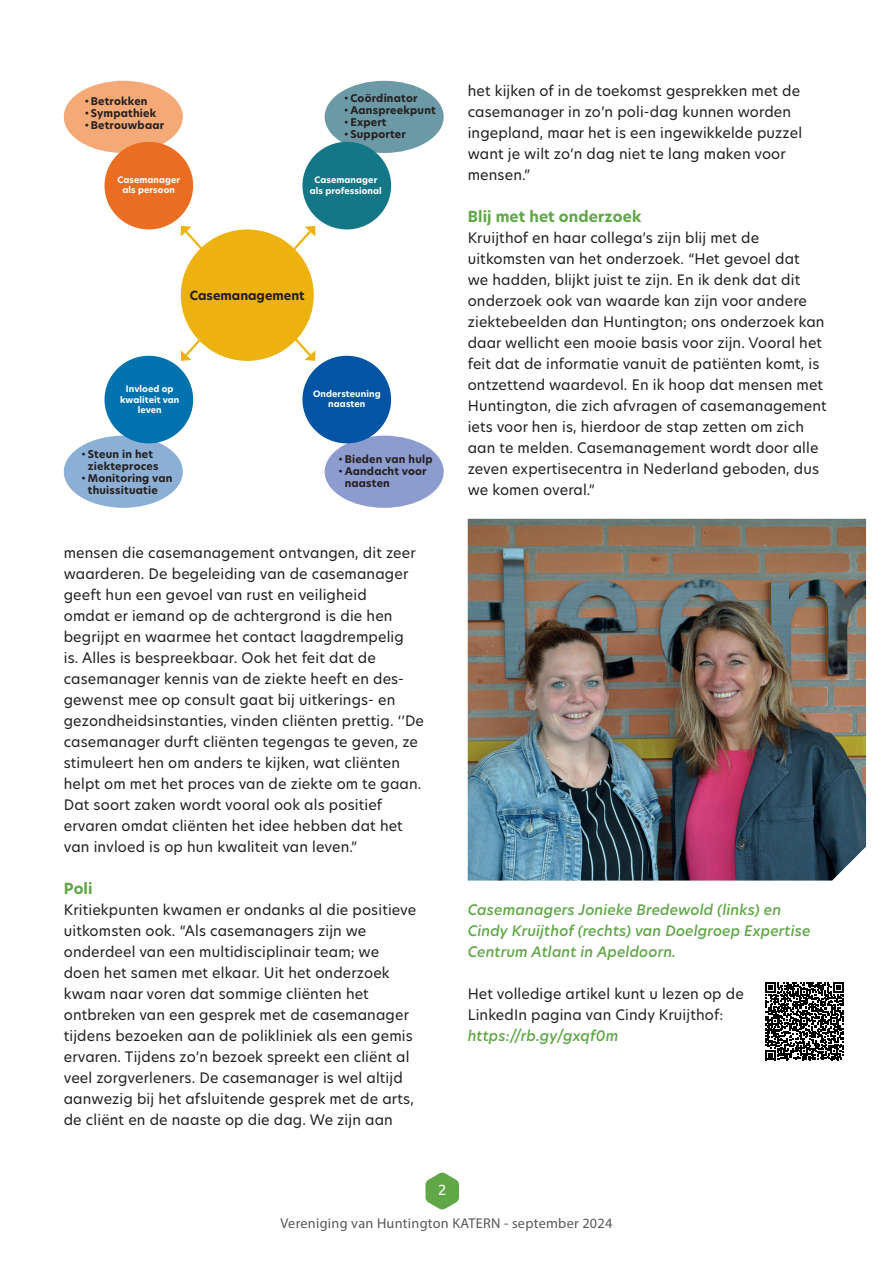
<style>
.page{position:relative;width:893px;height:1263px;background:#fff}
.page>*{position:absolute;margin:0;border:0;box-sizing:border-box;transform-origin:0 0}
.t1{font:700 15px "New Hero";letter-spacing:.01em;color:#60a747}
.t2{font:15px "Ubuntu";color:#fff}
.t3{font:14.25px/21px "New Hero";letter-spacing:.01em;color:#231f20}
.t4{font:italic 500 14.25px/21px "New Hero";letter-spacing:.01em;color:#60a747}
.t5{font:14.25px "Myriad Pro";letter-spacing:.02em;color:#57585a}
.t6{font:700 12.3px "New Hero";color:#231f20}
.t7{font:700 10.5px/12px "New Hero";letter-spacing:.02em;color:#231f20}
.t8{font:700 8.7px/10.5px "New Hero";letter-spacing:.01em;color:#fff;text-align:center}
</style>
<div class="page">
<svg style="left:425px;top:1172px;width:34px;height:38px"></svg>
<div style="left:64px;top:81px;width:119px;height:72px;background:#f4a977;border-radius:50%"></div>
<div style="left:325px;top:436px;width:119px;height:72px;background:#8c9ccf;border-radius:50%"></div>
<div style="left:325px;top:81px;width:119px;height:72px;background:#6c99a6;border-radius:50%"></div>
<div style="left:64px;top:436px;width:119px;height:72px;background:#8cb0d5;border-radius:50%"></div>
<div style="left:104px;top:142px;width:89px;height:87px;background:#ea6d22;border-radius:50%"></div>
<div style="left:302px;top:142px;width:89px;height:87px;background:#147787;border-radius:50%"></div>
<div style="left:104px;top:356px;width:89px;height:87px;background:#0073af;border-radius:50%"></div>
<div style="left:302px;top:356px;width:89px;height:87px;background:#0155a4;border-radius:50%"></div>
<svg style="left:181px;top:226px;width:25px;height:29px"></svg>
<svg style="left:286px;top:226px;width:29px;height:23px"></svg>
<svg style="left:181px;top:332px;width:26px;height:29px"></svg>
<svg style="left:290px;top:336px;width:25px;height:25px"></svg>
<div style="left:181px;top:229px;width:133px;height:132px;background:#edb20f;border-radius:50%"></div>
<img style="left:468px;top:519px;width:398px;height:361px">
<svg style="left:765px;top:982px;width:78px;height:78px"></svg>
<p class="t7" style="left:85px;top:95px;width:64px">•Betrokken</p>
<p class="t7" style="left:85px;top:107px;width:73px">• Sympathiek</p>
<p class="t7" style="left:85px;top:119px;width:81px">•Betrouwbaar</p>
<p class="t8" style="left:117px;top:174px;width:64px">Casemanager als persoon</p>
<p class="t7" style="left:344px;top:92px;width:75px">• Coördinator</p>
<p class="t7" style="left:344px;top:104px;width:93px">• Aanspreekpunt</p>
<p class="t7" style="left:344px;top:116px;width:44px">• Expert</p>
<p class="t7" style="left:344px;top:128px;width:63px">• Supporter</p>
<p class="t8" style="left:310px;top:175px;width:74px">Casemanager als professional</p>
<p class="t6" style="left:190px;top:287px;width:116px">Casemanagement</p>
<p class="t8" style="left:120px;top:384px;width:61px">Invloed op kwaliteit van leven</p>
<p class="t7" style="left:82px;top:448px;width:78px;text-align:center">• Steun in het ziekteproces</p>
<p class="t7" style="left:88px;top:472px;width:86px;text-indent:-6px">• Monitoring van thuissituatie</p>
<p class="t8" style="left:313px;top:388px;width:69px">Ondersteuning naasten</p>
<p class="t7" style="left:338px;top:453px;width:96px">•Bieden van hulp</p>
<p class="t7" style="left:345px;top:465px;width:83px;text-indent:-6px">• Aandacht voor naasten</p>
<p class="t3" style="left:64px;top:542px;width:362px">mensen die casemanagement ontvangen, dit zeer waarderen. De begeleiding van de casemanager geeft hun een gevoel van rust en veiligheid<br>omdat er iemand op de achtergrond is die hen begrijpt en waarmee het contact laagdrempelig<br>is. Alles is bespreekbaar. Ook het feit dat de casemanager kennis van de ziekte heeft en des&shy;gewenst mee op consult gaat bij uitkerings- en gezondheidsinstanties, vinden cliënten prettig. ‘’De casemanager durft cliënten tegengas te geven, ze stimuleert hen om anders te kijken, wat cliënten helpt om met het proces van de ziekte om te gaan.<br>Dat soort zaken wordt vooral ook als positief ervaren omdat cliënten het idee hebben dat het van invloed is op hun kwaliteit van leven.”</p>
<p class="t1" style="left:64px;top:878px;width:30px">Poli</p>
<p class="t3" style="left:64px;top:899px;width:354px">Kritiekpunten kwamen er ondanks al die positieve uitkomsten ook. “Als casemanagers zijn we onderdeel van een multidisciplinair team; we doen het samen met elkaar. Uit het onderzoek kwam naar voren dat sommige cliënten het ontbreken van een gesprek met de casemanager tijdens bezoeken aan de polikliniek als een gemis ervaren. Tijdens zo’n bezoek spreekt een cliënt al veel zorgverleners. De casemanager is wel altijd aanwezig bij het afsluitende gesprek met de arts, de cliënt en de naaste op die dag. We zijn aan</p>
<p class="t2" style="left:438px;top:1181px;width:10px">2</p>
<p class="t3" style="left:468px;top:80px;width:336px">het kijken of in de toekomst gesprekken met de casemanager in zo’n poli-dag kunnen worden ingepland, maar het is een ingewikkelde puzzel want je wilt zo’n dag niet te lang maken voor mensen.”</p>
<p class="t1" style="left:468px;top:206px;width:175px">Blij met het onderzoek</p>
<p class="t3" style="left:468px;top:227px;width:360px">Kruijthof en haar collega’s zijn blij met de uitkomsten van het onderzoek. “Het gevoel dat<br>we hadden, blijkt juist te zijn. En ik denk dat dit onderzoek ook van waarde kan zijn voor andere ziektebeelden dan Huntington; ons onderzoek kan daar wellicht een mooie basis voor zijn. Vooral het feit dat de informatie vanuit de patiënten komt, is ontzettend waardevol. En ik hoop dat mensen met Huntington, die zich afvragen of casemanagement iets voor hen is, hierdoor de stap zetten om zich aan te melden. Casemanagement wordt door alle zeven expertisecentra in Nederland geboden, dus we komen overal.”</p>
<p class="t4" style="left:468px;top:899px;width:344px">Casemanagers Jonieke Bredewold (links) en<br>Cindy Kruijthof (rechts) van Doelgroep Expertise<br>Centrum Atlant in Apeldoorn.</p>
<p class="t3" style="left:468px;top:983px;width:278px">Het volledige artikel kunt u lezen op de<br>LinkedIn pagina van Cindy Kruijthof:</p>
<p class="t4" style="left:468px;top:1025px;width:152px">https://rb.gy/gxqf0m</p>
<p class="t5" style="left:280px;top:1214px;width:333px">Vereniging van Huntington KATERN - september 2024</p>
</div>
